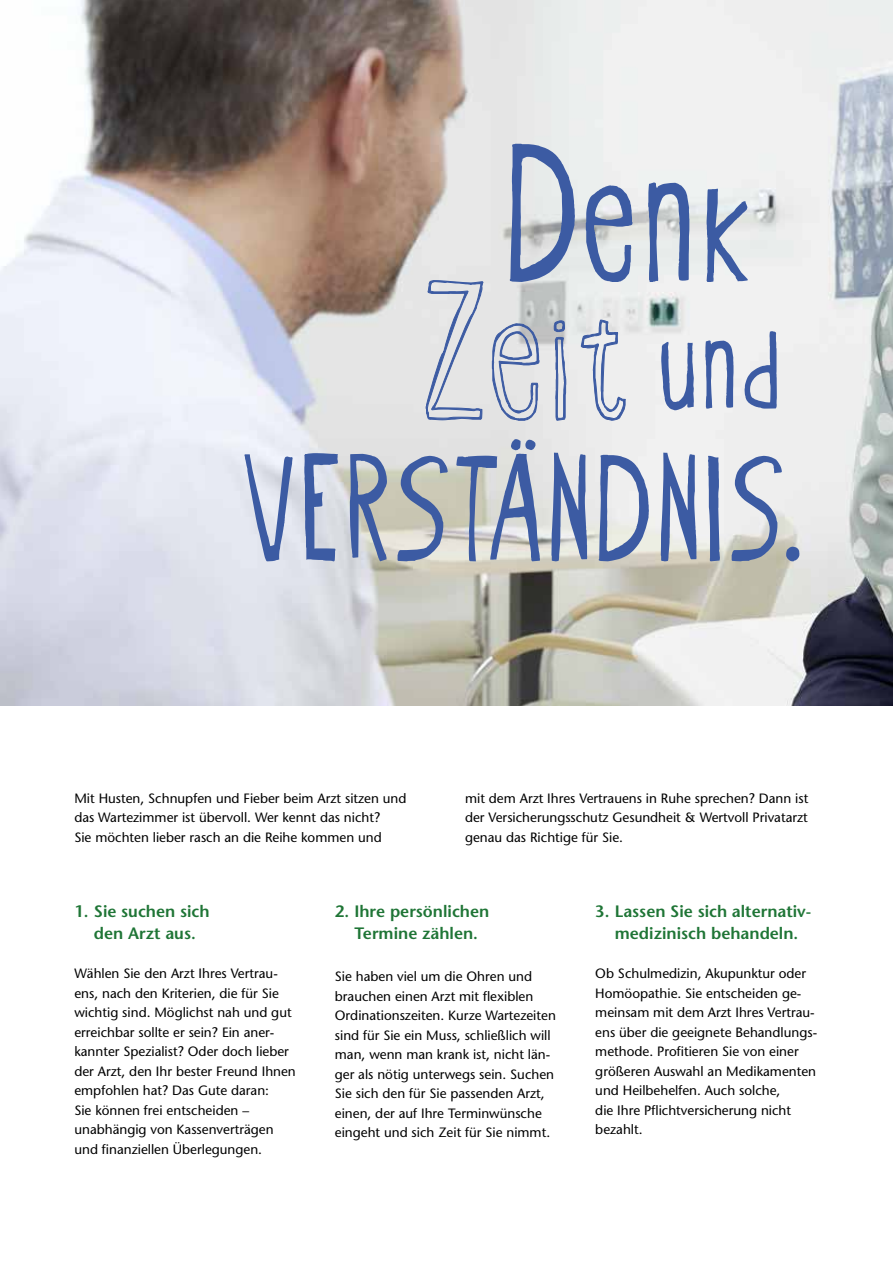
<style>
.page{position:relative;width:893px;height:1263px;background:#fff}
.page>*{position:absolute;margin:0;border:0;box-sizing:border-box;transform-origin:0 0}
.t1{font:217.95px "Oyster Outline CEE";color:#3c5ba3}
.t2{font:217.95px "Oyster CEE";color:#3c5ba3}
.t3{font:168px "Oyster CEE";letter-spacing:.03em;color:#3c5ba3}
.t4{font:600 16.5px/22.5px "Stone Sans";color:#1f7536;text-align:center}
.t5{font:13.5px/19.5px "Stone Sans";color:#000}
.s1{font-family:"Oyster CEE";font-size:149.25px}
</style>
<div class="page">
<img style="left:0;top:0;width:893px;height:706px">
<svg style="left:425px;top:280px;width:59px;height:141px;background:#d1d5dd"></svg>
<svg style="left:492px;top:323px;width:48px;height:98px;background:#c2c8d5"></svg>
<svg style="left:553px;top:320px;width:14px;height:101px"></svg>
<svg style="left:580px;top:319px;width:47px;height:102px;background:#d5d9e2"></svg>
<h1 class="t2" style="left:506px;top:106px;width:248px">Denk</h1>
<h1 class="t1" style="left:423px;top:244px;width:360px">Zeit <span class="s1">und</span></h1>
<h2 class="t3" style="left:242px;top:426px;width:564px">VERSTÄNDNIS.</h2>
<p class="t5" style="left:74px;top:788px;width:334px">Mit Husten, Schnupfen und Fieber beim Arzt sitzen und das Wartezimmer ist übervoll. Wer kennt das nicht?<br>Sie möchten lieber rasch an die Reihe kommen und</p>
<p class="t5" style="left:465px;top:788px;width:345px;text-align:justify">mit dem Arzt Ihres Vertrauens in Ruhe sprechen? Dann ist der Versicherungsschutz Gesundheit &amp; Wertvoll Privatarzt genau das Richtige für Sie.</p>
<p class="t4" style="left:74px;top:899px;width:137px">1. Sie suchen sich den Arzt aus.</p>
<p class="t5" style="left:74px;top:964px;width:223px">Wählen Sie den Arzt Ihres Vertrau&shy;ens, nach den Kriterien, die für Sie wichtig sind. Möglichst nah und gut erreichbar sollte er sein? Ein aner&shy;kannter Spezialist? Oder doch lieber der Arzt, den Ihr bester Freund Ihnen empfohlen hat? Das Gute daran:<br>Sie können frei entscheiden – unabhängig von Kassenverträgen und finanziellen Überlegungen.</p>
<p class="t4" style="left:335px;top:899px;width:156px">2. Ihre persönlichen<br>Termine zählen.</p>
<p class="t5" style="left:335px;top:967px;width:223px">Sie haben viel um die Ohren und brauchen einen Arzt mit flexiblen Ordinationszeiten. Kurze Wartezeiten sind für Sie ein Muss, schließlich will man, wenn man krank ist, nicht län&shy;ger als nötig unterwegs sein. Suchen Sie sich den für Sie passenden Arzt, einen, der auf Ihre Terminwünsche eingeht und sich Zeit für Sie nimmt.</p>
<p class="t4" style="left:595px;top:899px;width:217px">3. Lassen Sie sich alternativ&shy;medizinisch behandeln.</p>
<p class="t5" style="left:595px;top:964px;width:223px">Ob Schulmedizin, Akupunktur oder<br>Homöopathie. Sie entscheiden ge&shy;meinsam mit dem Arzt Ihres Vertrau&shy;ens über die geeignete Behandlungs&shy;methode. Profitieren Sie von einer größeren Auswahl an Medikamenten und Heilbehelfen. Auch solche,<br>die Ihre Pflichtversicherung nicht bezahlt.</p>
</div>
